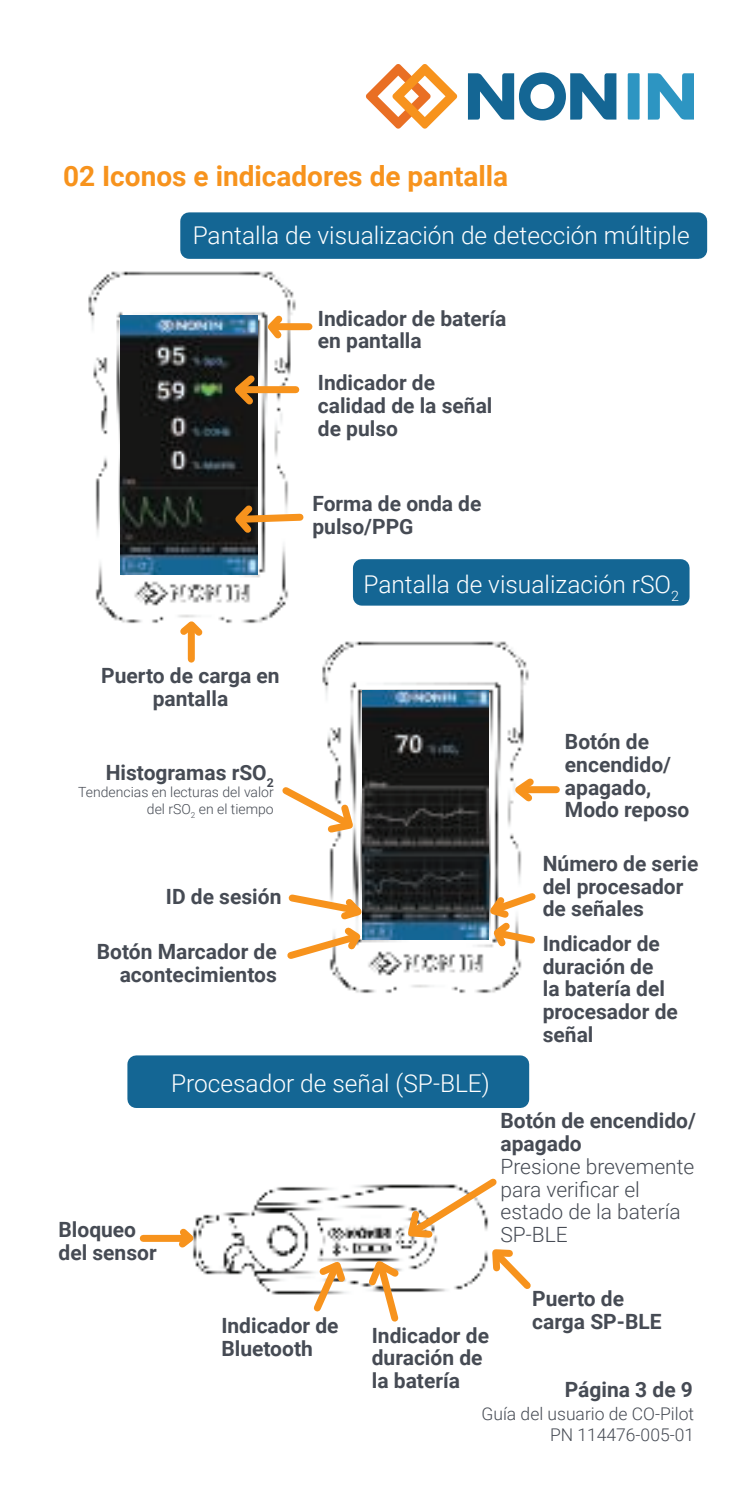
<style>
.page{position:relative;width:756px;height:1512px;background:#fff}
.page>*{position:absolute;margin:0;border:0;box-sizing:border-box;transform-origin:0 0}
.t1{font:700 28px "Roboto";color:#f7931d}
.t2{font:300 24.5px "Roboto";color:#fff}
.t3{font:700 21px/22.8px "Roboto";color:#464b54}
.t4{font:300 21px/22.8px "Roboto";color:#464b54}
.t5{font:300 17.5px/21px "Roboto";color:#464b54;text-align:right}
.t6{font:300 14px/16.8px "Roboto";color:#464b54;text-align:right}
</style>
<div class="page">
<img style="left:322px;top:641px;width:208px;height:423px">
<img style="left:363px;top:691px;width:126px;height:248px">
<img style="left:88px;top:271px;width:216px;height:392px">
<img style="left:121px;top:315px;width:136px;height:259px">
<img style="left:139px;top:1185px;width:224px;height:110px">
<svg style="left:174px;top:615px;width:35px;height:27px"></svg>
<div style="left:188px;top:626px;width:7px;height:33px;background:#f7931d"></div>
<svg style="left:363px;top:1178px;width:168px;height:144px"></svg>
<svg style="left:308px;top:1256px;width:42px;height:56px"></svg>
<svg style="left:173px;top:1222px;width:28px;height:32px"></svg>
<div style="left:143px;top:1235px;width:42px;height:7px;background:#f7931d"></div>
<div style="left:362px;top:568px;width:319px;height:29px;background:#146694"></div>
<div style="left:353px;top:559px;width:337px;height:47px;border:18px solid #146694"></div>
<div style="left:189px;top:221px;width:509px;height:29px;background:#146694"></div>
<div style="left:180px;top:212px;width:527px;height:47px;border:18px solid #146694"></div>
<div style="left:136px;top:1064px;width:384px;height:35px;background:#146694"></div>
<div style="left:127px;top:1055px;width:402px;height:53px;border:18px solid #146694"></div>
<svg style="left:228px;top:369px;width:33px;height:42px"></svg>
<div style="left:245px;top:386px;width:51px;height:7px;background:#f7931d"></div>
<svg style="left:287px;top:890px;width:84px;height:74px"></svg>
<svg style="left:229px;top:499px;width:75px;height:40px"></svg>
<svg style="left:262px;top:309px;width:27px;height:36px"></svg>
<div style="left:275px;top:323px;width:34px;height:7px;background:#f7931d"></div>
<svg style="left:282px;top:781px;width:76px;height:56px"></svg>
<svg style="left:482px;top:888px;width:54px;height:64px"></svg>
<svg style="left:507px;top:772px;width:33px;height:36px"></svg>
<div style="left:523px;top:786px;width:33px;height:7px;background:#f7931d"></div>
<svg style="left:648px;top:73px;width:46px;height:47px"></svg>
<svg style="left:468px;top:72px;width:148px;height:48px"></svg>
<div style="left:628px;top:73px;width:12px;height:47px;background:#2d95c2"></div>
<svg style="left:366px;top:64px;width:91px;height:64px"></svg>
<h1 class="t1" style="left:63px;top:164px;width:447px">02 Iconos e indicadores de pantalla</h1>
<p class="t2" style="left:193px;top:218px;width:498px">Pantalla de visualización de detección múltiple</p>
<p class="t3" style="left:318px;top:308px;width:190px">Indicador de batería en pantalla</p>
<p class="t3" style="left:318px;top:373px;width:176px">Indicador de calidad de la señal de pulso</p>
<p class="t3" style="left:312px;top:494px;width:171px">Forma de onda de pulso/PPG</p>
<p class="t3" style="left:101px;top:666px;width:180px;text-align:center">Puerto de carga en pantalla</p>
<p class="t3" style="left:106px;top:763px;width:170px">Histogramas rSO<sub>2</sub></p>
<p class="t6" style="left:78px;top:784px;width:197px">Tendencias en lecturas del valor del rSO<sub>2</sub> en el tiempo</p>
<p class="t3" style="left:166px;top:886px;width:117px">ID de sesión</p>
<p class="t3" style="left:97px;top:942px;width:182px;text-align:right">Botón Marcador de acontecimientos</p>
<p class="t2" style="left:363px;top:567px;width:317px">Pantalla de visualización rSO<sub>2</sub></p>
<p class="t3" style="left:565px;top:732px;width:126px">Botón de encendido/ apagado,<br>Modo reposo</p>
<p class="t3" style="left:543px;top:854px;width:157px">Número de serie del procesador de señales</p>
<p class="t3" style="left:543px;top:934px;width:137px">Indicador de duración de<br>la batería del procesador de señal</p>
<p class="t3" style="left:59px;top:1220px;width:100px">Bloqueo del sensor</p>
<p class="t2" style="left:171px;top:1072px;width:320px">Procesador de señal (SP-BLE)</p>
<p class="t3" style="left:500px;top:1111px;width:197px">Botón de encendido/ apagado</p>
<p class="t4" style="left:500px;top:1157px;width:195px">Presione brevemente para verificar el estado de la batería<br>SP-BLE</p>
<p class="t3" style="left:221px;top:1316px;width:119px">Indicador de<br>Bluetooth</p>
<p class="t3" style="left:372px;top:1325px;width:119px">Indicador de duración de la batería</p>
<p class="t3" style="left:532px;top:1288px;width:131px">Puerto de carga SP-BLE</p>
<p class="t3" style="left:565px;top:1380px;width:130px">Página 3 de 9</p>
<p class="t5" style="left:482px;top:1405px;width:214px">Guía del usuario de CO-Pilot<br>PN 114476-005-01</p>
</div>
